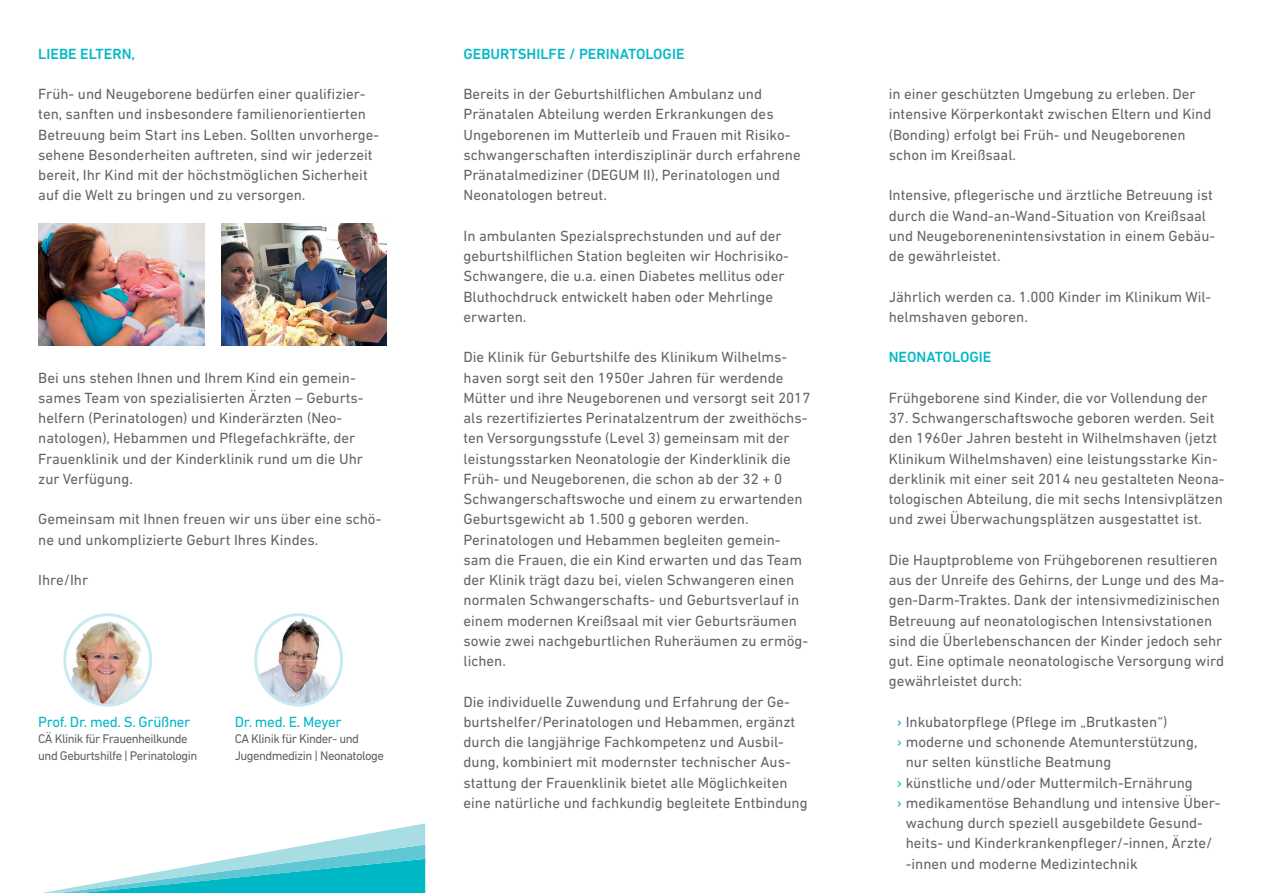
<style>
.page{position:relative;width:1263px;height:893px;background:#fff}
.page>*{position:absolute;margin:0;border:0;box-sizing:border-box;transform-origin:0 0}
.t1{font:15px/20.2px "DIN Next LT Pro";color:#636366}
.t2{font:500 15px "DIN Next LT Pro";color:#00b7c5}
.t3{font:15px "DIN Next LT Pro";letter-spacing:-.02em;color:#00b7c5}
.t4{font:12.75px "DIN Next LT Pro";letter-spacing:-.04em;color:#636366}
.s1{color:#00b7c5}
</style>
<div class="page">
<svg style="left:43px;top:823px;width:382px;height:70px"></svg>
<img style="left:38px;top:224px;width:166px;height:121px">
<img style="left:221px;top:224px;width:166px;height:121px">
<img style="left:72px;top:616px;width:73px;height:44px">
<img style="left:72px;top:660px;width:27px;height:43px">
<img style="left:108px;top:660px;width:37px;height:43px">
<div style="left:63px;top:613px;width:89px;height:94px;border:3px solid #c7e9f0;border-radius:50%"></div>
<img style="left:258px;top:617px;width:32px;height:43px">
<img style="left:295px;top:616px;width:39px;height:44px">
<img style="left:258px;top:660px;width:76px;height:43px">
<div style="left:254px;top:613px;width:89px;height:94px;border:3px solid #c7e9f0;border-radius:50%"></div>
<p class="t2" style="left:38px;top:45px;width:98px">LIEBE ELTERN,</p>
<p class="t1" style="left:38px;top:84px;width:342px">Früh- und Neugeborene bedürfen einer qualifizier&shy;ten, sanften und insbesondere familienorientierten Betreuung beim Start ins Leben. Sollten unvorherge&shy;sehene Besonderheiten auftreten, sind wir jederzeit bereit, Ihr Kind mit der höchstmöglichen Sicherheit auf die Welt zu bringen und zu versorgen.</p>
<p class="t1" style="left:38px;top:367px;width:327px">Bei uns stehen Ihnen und Ihrem Kind ein gemein&shy;sames Team von spezialisierten Ärzten – Geburts&shy;helfern (Perinatologen) und Kinderärzten (Neo&shy;natologen), Hebammen und Pflegefachkräfte, der Frauenklinik und der Kinderklinik rund um die Uhr zur Verfügung.</p>
<p class="t1" style="left:38px;top:509px;width:345px">Gemeinsam mit Ihnen freuen wir uns über eine schö&shy;ne und unkomplizierte Geburt Ihres Kindes.</p>
<p class="t1" style="left:38px;top:570px;width:51px">Ihre/Ihr</p>
<p class="t3" style="left:38px;top:713px;width:154px">Prof. Dr. med. S. Grüßner</p>
<p class="t3" style="left:235px;top:713px;width:108px">Dr. med. E. Meyer</p>
<p class="t4" style="left:38px;top:732px;width:151px">CÄ Klinik für Frauenheilkunde</p>
<p class="t4" style="left:235px;top:732px;width:126px">CA Klinik für Kinder- und</p>
<p class="t4" style="left:38px;top:748px;width:161px">und Geburtshilfe | Perinatologin</p>
<p class="t4" style="left:235px;top:748px;width:151px">Jugendmedizin | Neonatologe</p>
<p class="t2" style="left:463px;top:45px;width:223px">GEBURTSHILFE / PERINATOLOGIE</p>
<p class="t1" style="left:463px;top:84px;width:339px">Bereits in der Geburtshilflichen Ambulanz und Pränatalen Abteilung werden Erkrankungen des Ungeborenen im Mutterleib und Frauen mit Risiko&shy;schwangerschaften interdisziplinär durch erfahrene Pränatalmediziner (DEGUM II), Perinatologen und Neonatologen betreut.</p>
<p class="t1" style="left:463px;top:225px;width:327px">In ambulanten Spezialsprechstunden und auf der geburtshilflichen Station begleiten wir Hochrisiko-Schwangere, die u.a. einen Diabetes mellitus oder Bluthochdruck entwickelt haben oder Mehrlinge erwarten.</p>
<p class="t1" style="left:463px;top:347px;width:349px">Die Klinik für Geburtshilfe des Klinikum Wilhelms&shy;haven sorgt seit den 1950er Jahren für werdende Mütter und ihre Neugeborenen und versorgt seit 2017 als rezertifiziertes Perinatalzentrum der zweithöchs&shy;ten Versorgungsstufe (Level 3) gemeinsam mit der leistungsstarken Neonatologie der Kinderklinik die Früh- und Neugeborenen, die schon ab der 32 + 0<br>Schwangerschaftswoche und einem zu erwartenden Geburtsgewicht ab 1.500 g geboren werden.<br>Perinatologen und Hebammen begleiten gemein&shy;sam die Frauen, die ein Kind erwarten und das Team der Klinik trägt dazu bei, vielen Schwangeren einen normalen Schwangerschafts- und Geburtsverlauf in einem modernen Kreißsaal mit vier Geburtsräumen sowie zwei nachgeburtlichen Ruheräumen zu ermög&shy;lichen.</p>
<p class="t1" style="left:463px;top:691px;width:346px">Die individuelle Zuwendung und Erfahrung der Ge&shy;burtshelfer/Perinatologen und Hebammen, ergänzt durch die langjährige Fachkompetenz und Ausbil&shy;dung, kombiniert mit modernster technischer Aus&shy;stattung der Frauenklinik bietet alle Möglichkeiten eine natürliche und fachkundig begleitete Entbindung</p>
<p class="t1" style="left:889px;top:84px;width:324px">in einer geschützten Umgebung zu erleben. Der intensive Körperkontakt zwischen Eltern und Kind (Bonding) erfolgt bei Früh- und Neugeborenen schon im Kreißsaal.</p>
<p class="t1" style="left:889px;top:185px;width:328px">Intensive, pflegerische und ärztliche Betreuung ist durch die Wand-an-Wand-Situation von Kreißsaal und Neugeborenenintensivstation in einem Gebäu&shy;de gewährleistet.</p>
<p class="t1" style="left:889px;top:286px;width:324px">Jährlich werden ca. 1.000 Kinder im Klinikum Wil&shy;helmshaven geboren.</p>
<p class="t2" style="left:889px;top:348px;width:104px">NEONATOLOGIE</p>
<p class="t1" style="left:889px;top:387px;width:320px">Frühgeborene sind Kinder, die vor Vollendung der</p>
<p class="t1" style="left:889px;top:408px;width:337px">37. Schwangerschaftswoche geboren werden. Seit den 1960er Jahren besteht in Wilhelmshaven (jetzt Klinikum Wilhelmshaven) eine leistungsstarke Kin&shy;derklinik mit einer seit 2014 neu gestalteten Neona&shy;tologischen Abteilung, die mit sechs Intensivplätzen und zwei Überwachungsplätzen ausgestattet ist.</p>
<p class="t1" style="left:889px;top:549px;width:337px">Die Hauptprobleme von Frühgeborenen resultieren aus der Unreife des Gehirns, der Lunge und des Ma&shy;gen-Darm-Traktes. Dank der intensivmedizinischen Betreuung auf neonatologischen Intensivstationen sind die Überlebenschancen der Kinder jedoch sehr gut. Eine optimale neonatologische Versorgung wird gewährleistet durch:</p>
<p class="t1" style="left:897px;top:711px;width:271px"><span class="s1">›</span> Inkubatorpflege (Pflege im „Brutkasten“)</p>
<p class="t1" style="left:897px;top:732px;width:302px"><span class="s1">›</span> moderne und schonende Atemunterstützung,</p>
<p class="t1" style="left:906px;top:752px;width:207px">nur selten künstliche Beatmung</p>
<p class="t1" style="left:897px;top:772px;width:297px"><span class="s1">›</span> künstliche und/oder Muttermilch-Ernährung</p>
<p class="t1" style="left:897px;top:792px;width:325px"><span class="s1">›</span> medikamentöse Behandlung und intensive Über-</p>
<p class="t1" style="left:906px;top:813px;width:299px">wachung durch speziell ausgebildete Gesund-</p>
<p class="t1" style="left:906px;top:833px;width:308px">heits- und Kinderkrankenpfleger/-innen, Ärzte/</p>
<p class="t1" style="left:906px;top:853px;width:233px">-innen und moderne Medizintechnik</p>
</div>
